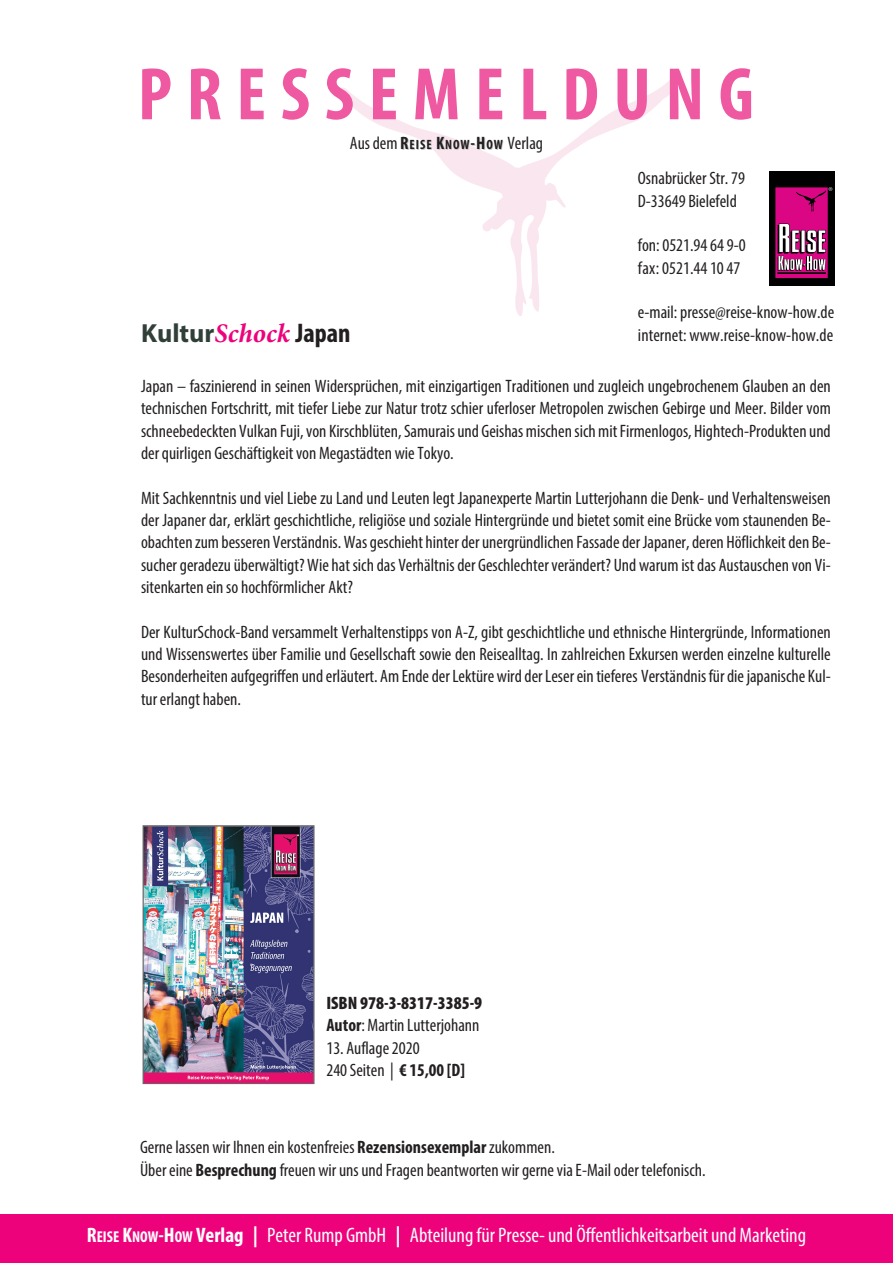
<style>
.page{position:relative;width:893px;height:1263px;background:#fff}
.page>*{position:absolute;margin:0;border:0;box-sizing:border-box;transform-origin:0 0}
.t1{font:700 condensed 75px "Myriad Pro";letter-spacing:.195em;color:#ef59a1}
.t2{font:700 26.25px "Myriad Pro";color:#304038}
.t3{font:condensed 21px "Myriad Pro";color:#fff}
.t4{font:condensed 18px/22.4px "Myriad Pro";color:#231f20}
.t5{font:900 condensed 18px/22.4px "Myriad Pro";color:#231f20}
.s1{font-weight:700}
.s2{font-weight:700;font-size:13.5px}
.s3{font-weight:700;font-size:13.5px;color:#ccc}
.s4{font-family:"Minion Pro";font-style:italic;font-size:26.85px;color:#ed027c}
.s5{font-stretch:condensed;font-size:27px;color:#231f20}
.s6{font-weight:400}
.s7{font-weight:700;font-size:15.75px}
</style>
<div class="page">
<img style="left:340px;top:70px;width:342px;height:246px">
<img style="left:145px;top:827px;width:167px;height:255px">
<div style="left:143px;top:825px;width:171px;height:259px;border:1px solid #636366"></div>
<img style="left:770px;top:171px;width:64px;height:115px">
<div style="left:0;top:1215px;width:893px;height:48px;background:#ed027c"></div>
<h1 class="t1" style="left:138px;top:67px;width:618px">PResseMeLDUnG</h1>
<p class="t4" style="left:350px;top:134px;width:195px">Ausdem<span class="s1">R</span><span class="s2">eise</span> <span class="s1">K</span><span class="s3">n</span><span class="s2">o</span><span class="s3">w</span><span class="s1">-H</span><span class="s2">o</span><span class="s3">w</span> Verlag</p>
<p class="t4" style="left:638px;top:169px;width:108px">OsnabrückerStr.79<br>D-33649 Bielefeld</p>
<p class="t4" style="left:638px;top:236px;width:109px">fon:0521.94649-0 fax: 0521.441047</p>
<p class="t4" style="left:638px;top:303px;width:198px">e-mail:presse@reise-know-how.de internet: www.reise-know-how.de</p>
<h2 class="t2" style="left:141px;top:324px;width:211px">Kultur<span class="s4">Schock</span> <span class="s5">Japan</span></h2>
<p class="t4" style="left:141px;top:376px;width:691px;text-align:justify">Japan – faszinierend in seinen Widersprüchen, mit einzigartigen Traditionen und zugleich ungebrochenem Glauben an den technischen Fortschritt, mit tiefer Liebe zur Natur trotz schier uferloser Metropolen zwischen Gebirge und Meer. Bilder vom schneebedeckten Vulkan Fuji,von Kirschblüten,Samuraisund Geishasmischen sichmitFirmenlogos, Hightech-Produkten und derquirligen GeschäftigkeitvonMegastädten wieTokyo.</p>
<p class="t4" style="left:141px;top:488px;width:691px;text-align:justify">Mit Sachkenntnis und viel Liebe zu Land und Leuten legt Japanexperte Martin Lutterjohann die Denk- und Verhaltensweisen der Japaner dar, erklärt geschichtliche, religiöse und soziale Hintergründe und bietet somit eine Brücke vom staunenden Be&shy;obachten zumbesseren Verständnis.Wasgeschieht hinterderunergründlichen Fassadeder Japaner,deren Höflichkeitden Be&shy;suchergeradezuüberwältigt?Wie hat sich das Verhältnisder Geschlechterverändert? Und warumistdas Austauschen von Vi&shy;sitenkarten ein so hochförmlicher Akt?</p>
<p class="t4" style="left:141px;top:622px;width:691px;text-align:justify">Der KulturSchock-Band versammelt Verhaltenstipps von A-Z, gibt geschichtliche und ethnische Hintergründe, Informationen und Wissenswertes über Familie und Gesellschaft sowie den Reisealltag. In zahlreichen Exkursen werden einzelne kulturelle Besonderheiten aufgegriffen underläutert. AmEndederLektürewirdderLeserein tieferes Verständnisfürdiejapanische Kul&shy;turerlangt haben.</p>
<p class="t5" style="left:326px;top:993px;width:157px">ISBN 978-3-8317-3385-9<br><span class="s1">Autor</span><span class="s6">:Martin Lutterjohann</span></p>
<p class="t4" style="left:326px;top:1038px;width:140px">13. Auflage2020<br>240Seiten | <span class="s1">€ 15,00 [D]</span></p>
<p class="t4" style="left:140px;top:1138px;width:567px">Gernelassen wir Ihnen ein kostenfreies <span class="s1">Rezensionsexemplar</span>zukommen.<br>Übereine <span class="s1">Besprechung</span> freuen wirunsundFragen beantworten wirgerneviaE-Mailoder telefonisch.</p>
<p class="t3" style="left:87px;top:1227px;width:721px"><span class="s1">R</span><span class="s7">eise</span> <span class="s1">K</span><span class="s7">now</span><span class="s1">-H</span><span class="s7">ow</span> <span class="s1">Verlag |</span> Peter Rump GmbH <span class="s1">|</span> AbteilungfürPresse-und ÖffentlichkeitsarbeitundMarketing</p>
</div>
